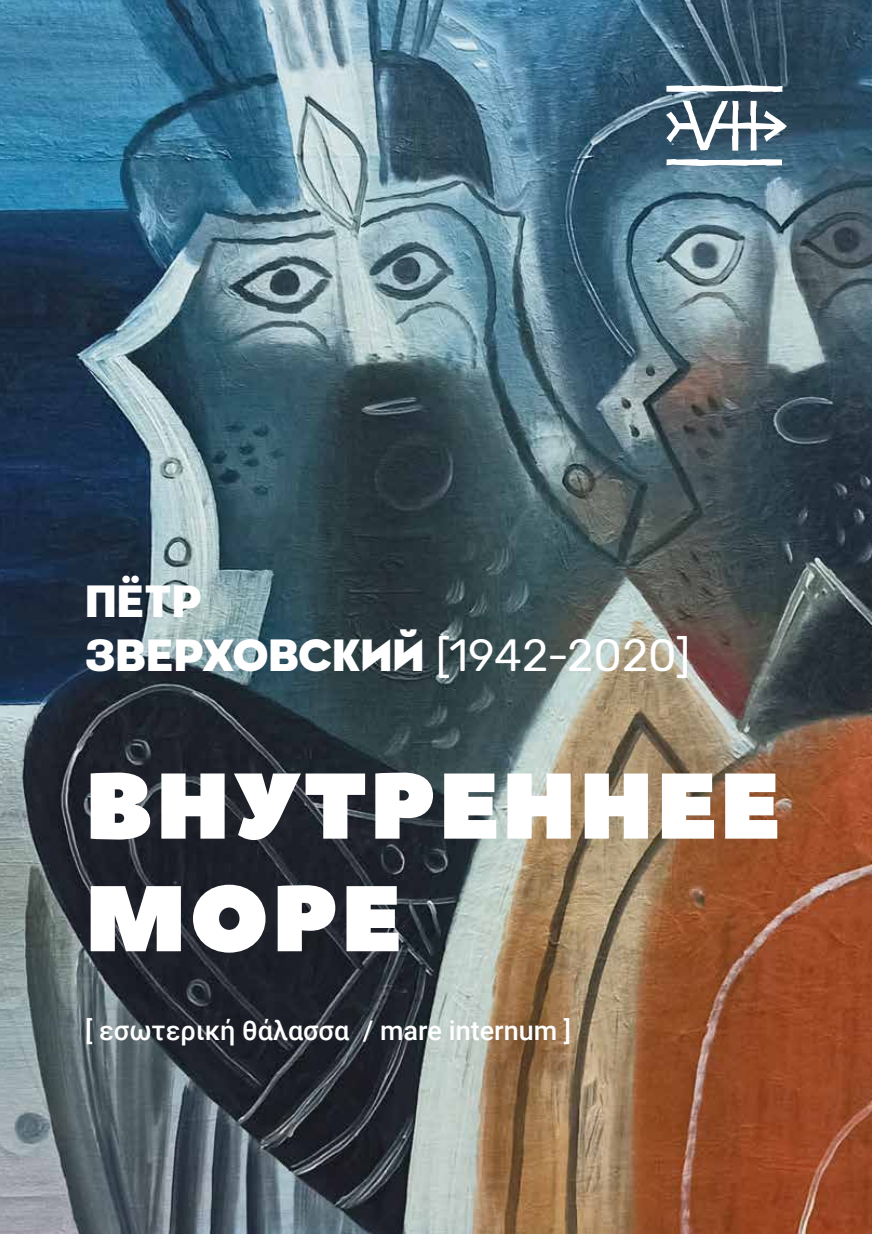
<style>
.page{position:relative;width:872px;height:1234px;background:#fff}
.page>*{position:absolute;margin:0;border:0;box-sizing:border-box;transform-origin:0 0}
.t1{font:93px/112.5px "Peace Sans";letter-spacing:.03em;color:#fff}
.t2{font:900 45px/54px "Neometric";color:#fff}
.t3{font:500 27px "Roboto";color:#fff}
.s1{font-family:"Rubik";font-weight:400}
</style>
<div class="page">
<img style="left:0;top:0;width:872px;height:1233px">
<svg style="left:666px;top:159px;width:116px;height:7px"></svg>
<svg style="left:666px;top:101px;width:121px;height:50px"></svg>
<svg style="left:666px;top:85px;width:116px;height:7px"></svg>
<h2 class="t2" style="left:85px;top:572px;width:607px">ПЁТР<br>ЗВЕРХОВСКИЙ <span class="s1">[1942-2020]</span></h2>
<h1 class="t1" style="left:85px;top:752px;width:696px">ВНУТРЕННЕЕ<br>МОРЕ</h1>
<p class="t3" style="left:85px;top:1011px;width:488px">[ εσωτερική θάλασσα / mare internum ]</p>
</div>
